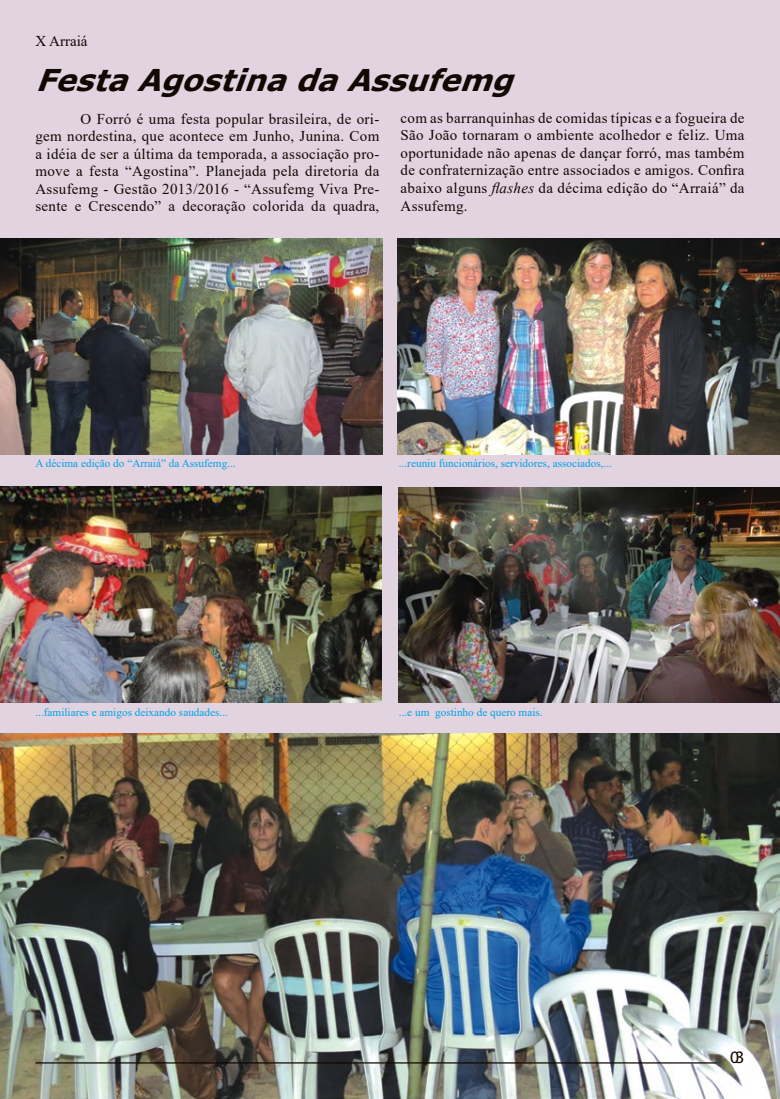
<style>
.page{position:relative;width:780px;height:1099px;background:#fff}
.page>*{position:absolute;margin:0;border:0;box-sizing:border-box;transform-origin:0 0}
.t1{font:italic 700 30px "Verdana";color:#110802}
.t2{font:17.5px "Myriad Pro";color:#110802}
.t3{font:15px/17.5px "Times New Roman";letter-spacing:.02em;color:#110802;text-align:justify}
.t4{font:11.25px "Times New Roman";color:#00a1e6}
.s1{font-style:italic}
</style>
<div class="page">
<div style="left:0;top:0;width:780px;height:733px;background:#e2d3e1"></div>
<img style="left:0;top:733px;width:780px;height:365px">
<hr style="left:35px;top:1062px;width:681px;height:1px;background:#110802">
<img style="left:0;top:239px;width:383px;height:215px">
<img style="left:397px;top:239px;width:383px;height:215px">
<img style="left:399px;top:487px;width:381px;height:215px">
<img style="left:0;top:487px;width:381px;height:215px">
<p class="t3" style="left:35px;top:32px;width:54px">X Arraiá</p>
<h1 class="t1" style="left:35px;top:59px;width:493px">FestaAgostinadaAssufemg</h1>
<p class="t3" style="left:35px;top:109px;width:345px;text-indent:45px">O Forró é uma festa popular brasileira, de ori&shy;gem nordestina, que acontece em Junho, Junina. Com a idéia de ser a última da temporada, a associação pro&shy;move a festa “Agostina”. Planejada pela diretoria da Assufemg - Gestão 2013/2016 - “Assufemg Viva Pre&shy;sente e Crescendo” a decoração colorida da quadra,</p>
<p class="t3" style="left:400px;top:108px;width:345px">com as barranquinhas de comidas típicas e a fogueira de São João tornaram o ambiente acolhedor e feliz. Uma oportunidade não apenas de dançar forró, mas também de confraternização entre associados e amigos. Confira abaixo alguns <span class="s1">flashes</span> da décima edição do “Arraiá” da Assufemg.</p>
<p class="t4" style="left:35px;top:455px;width:202px">A décima edição do “Arraiá” da Assufemg...</p>
<p class="t4" style="left:399px;top:455px;width:215px">...reuniu funcionários, servidores, associados,...</p>
<p class="t4" style="left:35px;top:704px;width:194px">...familiares e amigos deixando saudades...</p>
<p class="t4" style="left:399px;top:704px;width:145px">...e um gostinho de quero mais.</p>
<p class="t2" style="left:730px;top:1045px;width:16px">03</p>
</div>
